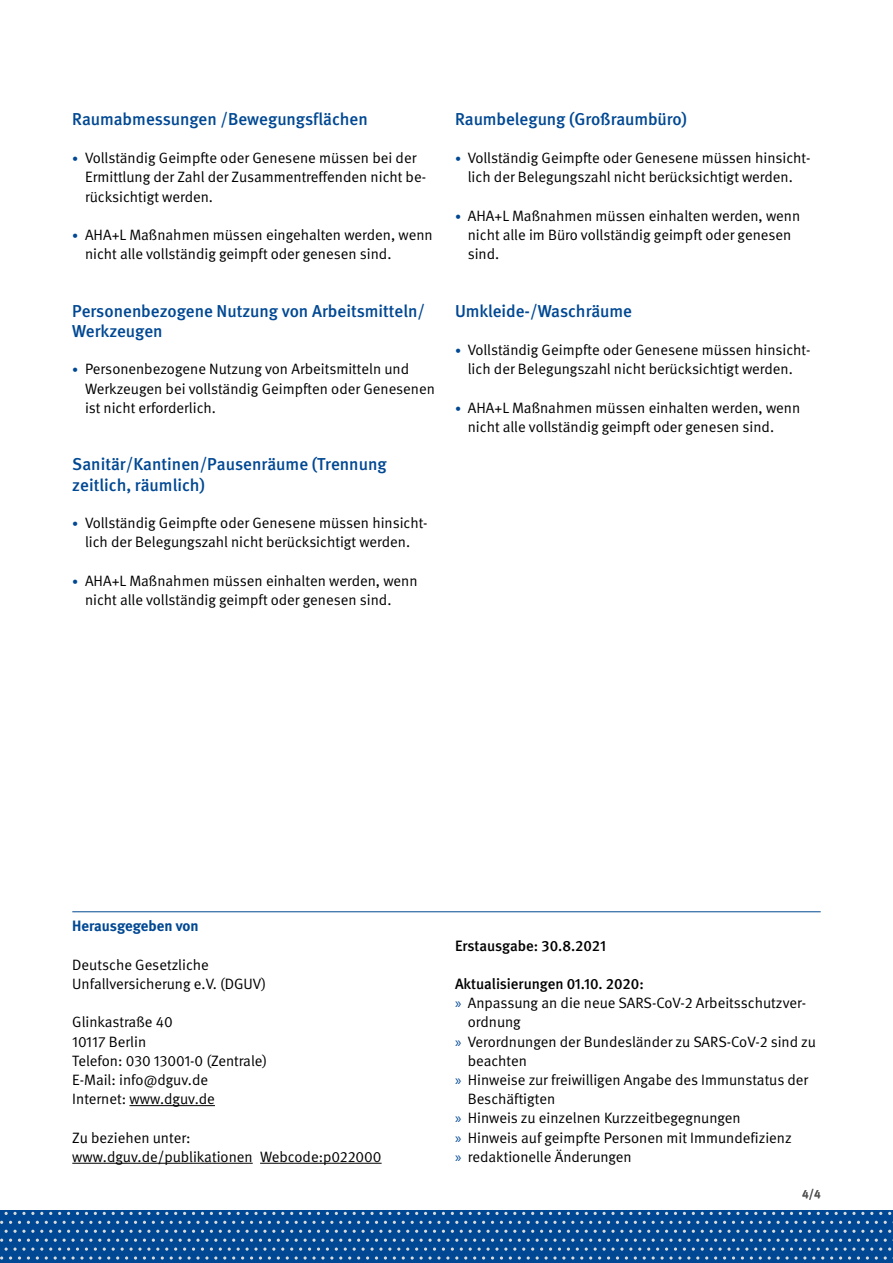
<style>
.page{position:relative;width:893px;height:1263px;background:#fff}
.page>*{position:absolute;margin:0;border:0;box-sizing:border-box;transform-origin:0 0}
.Überschriften_H3{font:500 17.25px/20.2px "DGUV Meta";color:#004893}
.Fließtext_FT{font:15px/19.2px "DGUV Meta";color:#000}
.Fließtext_Aktualisierung_Kopie{font:500 15px "DGUV Meta";color:#000}
.Fließtext_Aktualisierung{font:500 15px "DGUV Meta";color:#000}
.Fließtext_FT-2{font:700 15px "DGUV Meta";color:#004893}
.t1{font:500 12px "DGUV Meta";color:#565655}
.s1{font-size:12px;color:#004893}
.s2{font-family:"Myriad Pro";color:#004893}
</style>
<div class="page">
<div style="left:0;top:1211px;width:893px;height:52px;background:#004893"></div>
<svg style="left:121px;top:1212px;width:29px;height:3px"></svg>
<svg style="left:237px;top:1212px;width:38px;height:3px"></svg>
<svg style="left:353px;top:1212px;width:38px;height:3px"></svg>
<svg style="left:478px;top:1212px;width:29px;height:3px"></svg>
<svg style="left:594px;top:1212px;width:29px;height:3px"></svg>
<svg style="left:710px;top:1212px;width:29px;height:3px"></svg>
<svg style="left:826px;top:1212px;width:38px;height:3px"></svg>
<svg style="left:179px;top:1221px;width:38px;height:3px"></svg>
<svg style="left:295px;top:1221px;width:38px;height:3px"></svg>
<svg style="left:420px;top:1221px;width:29px;height:3px"></svg>
<svg style="left:536px;top:1221px;width:29px;height:3px"></svg>
<svg style="left:652px;top:1221px;width:29px;height:3px"></svg>
<svg style="left:768px;top:1221px;width:38px;height:3px"></svg>
<svg style="left:884px;top:1221px;width:9px;height:3px"></svg>
<svg style="left:366px;top:1230px;width:347px;height:29px"></svg>
<svg style="left:714px;top:1230px;width:179px;height:29px"></svg>
<svg style="left:5px;top:1212px;width:29px;height:3px"></svg>
<svg style="left:63px;top:1221px;width:29px;height:3px"></svg>
<svg style="left:0;top:1230px;width:365px;height:29px"></svg>
<hr style="left:72px;top:911px;width:749px;height:1px;background:#004893">
<hr style="left:129px;top:1105px;width:86px;height:1px;background:#000">
<hr style="left:72px;top:1163px;width:181px;height:1px;background:#000">
<hr style="left:260px;top:1163px;width:122px;height:1px;background:#000">
<h3 class="Überschriften_H3" style="left:72px;top:109px;width:297px">Raumabmessungen /Bewegungsflächen</h3>
<p class="Fließtext_FT" style="left:85px;top:149px;width:342px;text-indent:-13px"><span class="s1">•</span> Vollständig Geimpfte oder Genesene müssen bei der<br>Ermittlung der Zahl der Zusammentreffenden nicht be&shy;rücksichtigt werden.</p>
<p class="Fließtext_FT" style="left:85px;top:226px;width:349px;text-indent:-13px"><span class="s1">•</span> AHA+L Maßnahmen müssen eingehalten werden, wenn nicht alle vollständig geimpft oder genesen sind.</p>
<h3 class="Überschriften_H3" style="left:72px;top:301px;width:354px">Personenbezogene Nutzung von Arbeitsmitteln/<br>Werkzeugen</h3>
<p class="Fließtext_FT" style="left:85px;top:360px;width:351px;text-indent:-13px"><span class="s1">•</span> Personenbezogene Nutzung von Arbeitsmitteln und<br>Werkzeugen bei vollständig Geimpften oder Genesenen ist nicht erforderlich.</p>
<h3 class="Überschriften_H3" style="left:72px;top:455px;width:316px">Sanitär/Kantinen/Pausenräume (Trennung zeitlich, räumlich)</h3>
<p class="Fließtext_FT" style="left:72px;top:514px;width:357px;text-align:center"><span class="s1">•</span> Vollständig Geimpfte oder Genesene müssen hinsicht&shy;lich der Belegungszahl nicht berücksichtigt werden.</p>
<p class="Fließtext_FT" style="left:85px;top:571px;width:334px;text-indent:-13px"><span class="s1">•</span> AHA+L Maßnahmen müssen einhalten werden, wenn nicht alle vollständig geimpft oder genesen sind.</p>
<h3 class="Überschriften_H3" style="left:455px;top:109px;width:233px">Raumbelegung (Großraumbüro)</h3>
<p class="Fließtext_FT" style="left:455px;top:149px;width:357px;text-align:center"><span class="s1">•</span> Vollständig Geimpfte oder Genesene müssen hinsicht&shy;lich der Belegungszahl nicht berücksichtigt werden.</p>
<p class="Fließtext_FT" style="left:468px;top:206px;width:334px;text-indent:-13px"><span class="s1">•</span> AHA+L Maßnahmen müssen einhalten werden, wenn nicht alle im Büro vollständig geimpft oder genesen sind.</p>
<h3 class="Überschriften_H3" style="left:455px;top:301px;width:179px">Umkleide-/Waschräume</h3>
<p class="Fließtext_FT" style="left:455px;top:341px;width:357px;text-align:center"><span class="s1">•</span> Vollständig Geimpfte oder Genesene müssen hinsicht&shy;lich der Belegungszahl nicht berücksichtigt werden.</p>
<p class="Fließtext_FT" style="left:468px;top:398px;width:334px;text-indent:-13px"><span class="s1">•</span> AHA+L Maßnahmen müssen einhalten werden, wenn nicht alle vollständig geimpft oder genesen sind.</p>
<p class="Fließtext_FT-2" style="left:72px;top:917px;width:128px">Herausgegeben von</p>
<p class="Fließtext_FT" style="left:72px;top:955px;width:195px">Deutsche Gesetzliche<br>Unfallversicherung e.V. (DGUV)</p>
<p class="Fließtext_FT" style="left:72px;top:1013px;width:102px">Glinkastraße 40</p>
<p class="Fließtext_FT" style="left:72px;top:1032px;width:75px">10117 Berlin</p>
<p class="Fließtext_FT" style="left:72px;top:1051px;width:197px">Telefon: 030 13001-0 (Zentrale)</p>
<p class="Fließtext_FT" style="left:72px;top:1070px;width:137px">E-Mail: info@dguv.de</p>
<p class="Fließtext_FT" style="left:72px;top:1090px;width:144px">Internet: www.dguv.de</p>
<p class="Fließtext_FT" style="left:72px;top:1128px;width:311px">Zu beziehen unter:<br>www.dguv.de/publikationen Webcode:p022000</p>
<p class="Fließtext_Aktualisierung" style="left:455px;top:936px;width:152px">Erstausgabe: 30.8.2021</p>
<p class="Fließtext_Aktualisierung_Kopie" style="left:455px;top:975px;width:190px">Aktualisierungen 01.10. 2020:</p>
<p class="Fließtext_FT" style="left:468px;top:994px;width:340px;text-indent:-13px"><span class="s2">»</span> Anpassung an die neue SARS-CoV-2 Arbeitsschutzver&shy;ordnung</p>
<p class="Fließtext_FT" style="left:468px;top:1032px;width:350px;text-indent:-13px"><span class="s2">»</span> Verordnungen der Bundesländer zu SARS-CoV-2 sind zu beachten</p>
<p class="Fließtext_FT" style="left:468px;top:1070px;width:342px;text-indent:-13px"><span class="s2">»</span> Hinweise zur freiwilligen Angabe des Immunstatus der<br>Beschäftigten</p>
<p class="Fließtext_FT" style="left:455px;top:1109px;width:287px"><span class="s2">»</span> Hinweis zu einzelnen Kurzzeitbegegnungen</p>
<p class="Fließtext_FT" style="left:455px;top:1128px;width:338px"><span class="s2">»</span> Hinweis auf geimpfte Personen mit Immundefizienz</p>
<p class="Fließtext_FT" style="left:455px;top:1147px;width:178px"><span class="s2">»</span> redaktionelle Änderungen</p>
<p class="t1" style="left:802px;top:1186px;width:20px">4/4</p>
</div>
